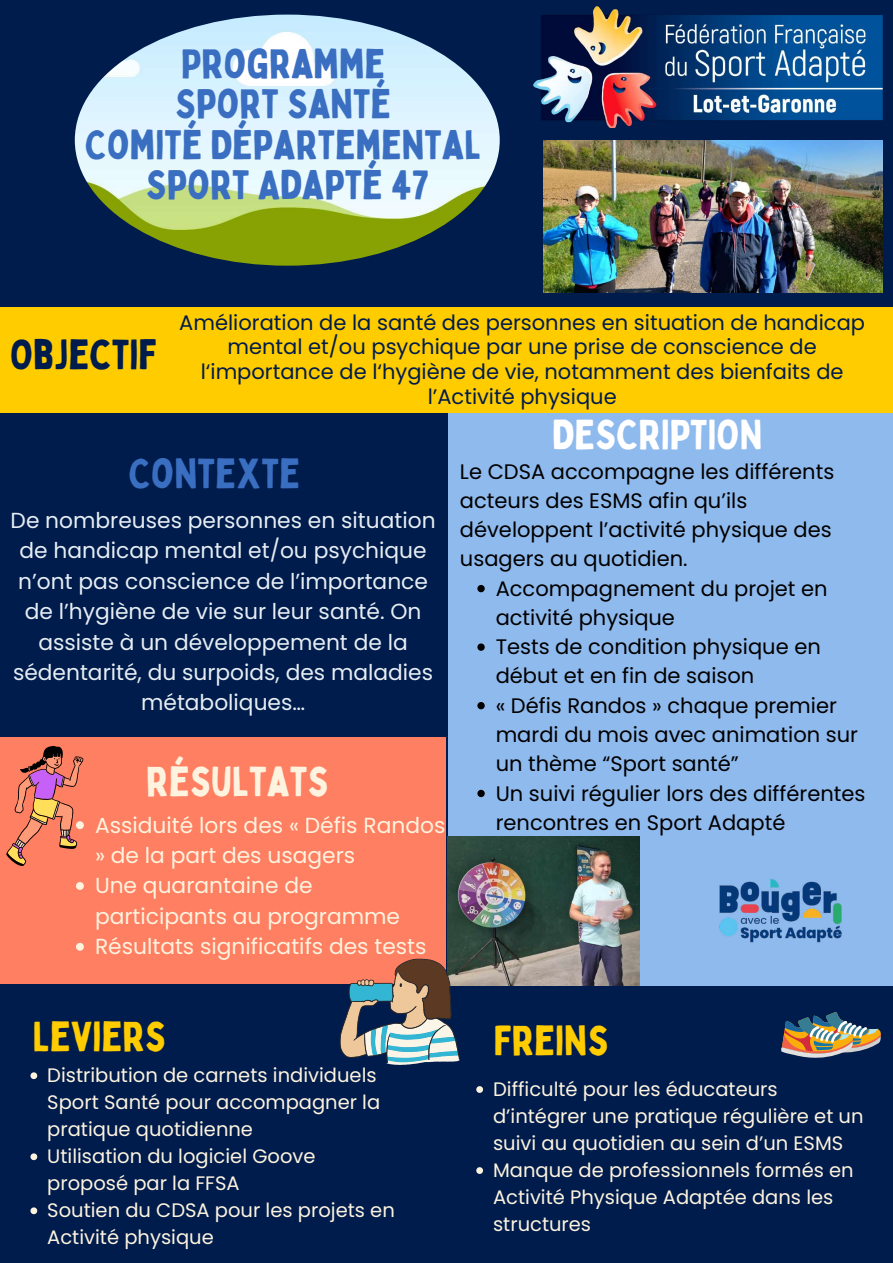
<style>
.page{position:relative;width:893px;height:1263px;background:#001c4c}
.page>*{position:absolute;margin:0;border:0;box-sizing:border-box;transform-origin:0 0}
.t1{font:41.25px "Bobby Jones";color:#fc0}
.t2{font:41.25px "Bobby Jones";color:#fff}
.t3{font:41.25px "Bobby Jones";color:#fdf3df}
.t4{font:41.25px "Bobby Jones";color:#396ec1}
.t5{font:41.25px "Bobby Jones";color:#001c4c}
.t6{font:40.5px/40.5px "Bobby Jones";color:#396ec1;text-align:center}
.t7{font:21.75px/30.4px "Poppins";color:#e6edf3;text-align:center}
.t8{font:21.75px/30.4px "Poppins";color:#fdf3df}
.t9{font:21px/29.2px "Poppins";color:#000}
.t10{font:21px/24.8px "Poppins";color:#001c4c;text-align:center}
.t11{font:19.5px/27px "Poppins";color:#fdf3df}
</style>
<div class="page">
<div style="left:0;top:738px;width:446px;height:246px;background:#ff7f62"></div>
<div style="left:447px;top:410px;width:446px;height:576px;background:#8fbaee"></div>
<img style="left:75px;top:15px;width:425px;height:251px;border-radius:50%">
<svg style="left:781px;top:1038px;width:100px;height:20px"></svg>
<img style="left:533px;top:7px;width:349px;height:121px">
<img style="left:447px;top:836px;width:153px;height:150px">
<div style="left:0;top:307px;width:893px;height:106px;background:#fc0"></div>
<img style="left:600px;top:836px;width:281px;height:202px">
<svg style="left:339px;top:959px;width:121px;height:106px"></svg>
<img style="left:543px;top:140px;width:339px;height:153px">
<svg style="left:477px;top:585px;width:8px;height:7px"></svg>
<svg style="left:477px;top:643px;width:8px;height:8px"></svg>
<svg style="left:477px;top:702px;width:8px;height:7px"></svg>
<svg style="left:477px;top:790px;width:8px;height:7px"></svg>
<svg style="left:6px;top:746px;width:78px;height:120px"></svg>
<svg style="left:76px;top:882px;width:8px;height:8px"></svg>
<svg style="left:76px;top:943px;width:8px;height:8px"></svg>
<svg style="left:476px;top:1086px;width:7px;height:7px"></svg>
<svg style="left:476px;top:1167px;width:7px;height:7px"></svg>
<svg style="left:30px;top:1072px;width:7px;height:7px"></svg>
<svg style="left:30px;top:1153px;width:7px;height:7px"></svg>
<svg style="left:30px;top:1207px;width:7px;height:7px"></svg>
<h2 class="t6" style="left:85px;top:42px;width:397px">PROGRAMME<br>SPORT SANTÉ<br>COMITÉ DÉPARTEMENTAL<br>SPORT ADAPTÉ 47</h2>
<h1 class="t5" style="left:10px;top:329px;width:148px">OBJECTIF</h1>
<p class="t10" style="left:179px;top:310px;width:687px">Amélioration de la santé des personnes en situation de handicap mental et/ou psychique par une prise de conscience de l‘importance de l‘hygiène de vie, notamment des bienfaits de l’Activité physique</p>
<h1 class="t2" style="left:552px;top:409px;width:211px">DESCRIPTION</h1>
<h1 class="t4" style="left:129px;top:447px;width:172px">CONTEXTE</h1>
<p class="t7" style="left:11px;top:505px;width:426px">De nombreuses personnes en situation de handicap mental et/ou psychique n’ont pas conscience de l’importance de l’hygiène de vie sur leur santé. On assiste à un développement de la sédentarité, du surpoids, des maladies métaboliques…</p>
<h1 class="t3" style="left:146px;top:756px;width:184px">RÉSULTATS</h1>
<p class="t8" style="left:95px;top:810px;width:352px">Assiduité lors des « Défis Randos » de la part des usagers<br>Une quarantaine de participants au programme<br>Résultats significatifs des tests</p>
<p class="t9" style="left:460px;top:457px;width:376px">Le CDSA accompagne les différents acteurs des ESMS afin qu’ils développent l’activité physique des usagers au quotidien.</p>
<p class="t9" style="left:496px;top:574px;width:371px">Accompagnement du projet en activité physique<br>Tests de condition physique en début et en fin de saison<br>« Défis Randos » chaque premier mardi du mois avec animation sur un thème “Sport santé”<br>Un suivi régulier lors des différentes rencontres en Sport Adapté</p>
<h1 class="t1" style="left:33px;top:1011px;width:135px">LEVIERS</h1>
<p class="t11" style="left:47px;top:1061px;width:349px">Distribution de carnets individuels<br>Sport Santé pour accompagner la pratique quotidienne<br>Utilisation du logiciel Goove proposé par la FFSA<br>Soutien du CDSA pour les projets en<br>Activité physique</p>
<h1 class="t1" style="left:494px;top:1015px;width:116px">FREINS</h1>
<p class="t11" style="left:493px;top:1075px;width:372px">Difficulté pour les éducateurs d’intégrer une pratique régulière et un suivi au quotidien au sein d’un ESMS<br>Manque de professionnels formés en<br>Activité Physique Adaptée dans les structures</p>
</div>
